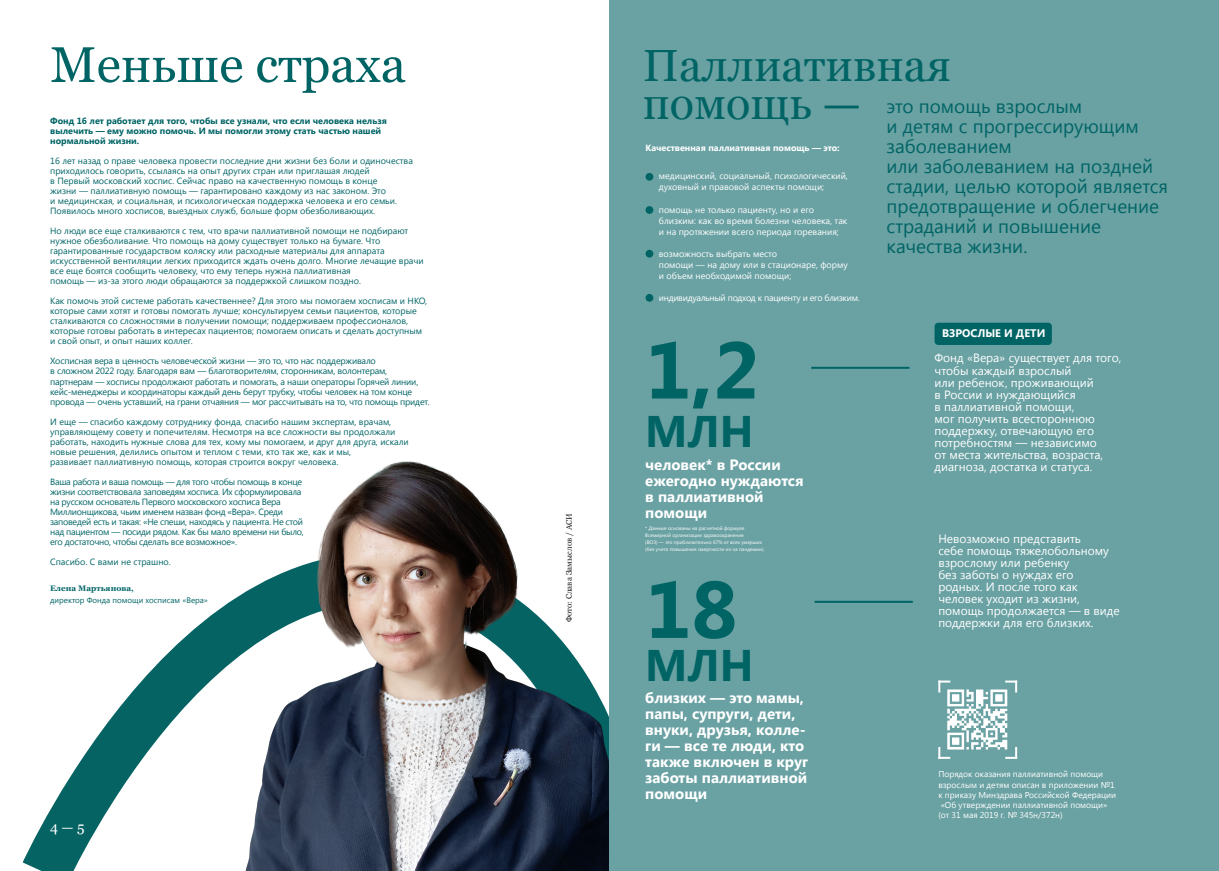
<style>
.page{position:relative;width:1219px;height:871px;background:#fff}
.page>*{position:absolute;margin:0;border:0;box-sizing:border-box;transform-origin:0 0}
.t1{font:700 80.2px "Segoe UI";color:#006465}
.t2{font:50px "Georgia";color:#006465}
.t3{font:45px/37.9px "Georgia";color:#006464}
.t4{font:700 44.2px "Segoe UI";color:#006465}
.t5{font:19px/20px "Segoe UI";color:#006465}
.t6{font:700 15px/16px "Segoe UI";color:#fff}
.t7{font:14.1px "Georgia";color:#fff}
.t8{font:12px/12px "Segoe UI";color:#fff}
.t9{font:700 11px "Segoe UI";color:#fff}
.t10{font:9px/10px "Segoe UI";color:#006465}
.t11{font:9px/10px "Segoe UI";letter-spacing:-.02em;color:#006465}
.t12{font:9px/10px "Segoe UI";letter-spacing:-.03em;color:#006465}
.t13{font:9px/11px "Segoe UI";color:#fff}
.t14{font:700 9px/10px "Segoe UI";color:#006465}
.t15{font:9px "Segoe UI";letter-spacing:-.03em;color:#fff}
.t16{font:700 9px "Segoe UI";color:#fff}
.t17{font:8.5px/10.2px "Segoe UI";color:#fff}
.t18{font:8px "Segoe UI";color:#006465}
.t19{font:8px "Georgia";color:#1d1d1b}
.t20{font:700 8px "Georgia";color:#006465}
.t21{font:5px/7px "Segoe UI";color:#fff}
</style>
<div class="page">
<svg style="left:22px;top:599px;width:212px;height:271px"></svg>
<img style="left:234px;top:461px;width:375px;height:409px">
<div style="left:609px;top:0;width:610px;height:870px;background:#6aa1a3"></div>
<div style="left:934px;top:322px;width:118px;height:23px;background:#006465;border-radius:4px"></div>
<img style="left:947px;top:689px;width:61px;height:61px">
<svg style="left:938px;top:680px;width:12px;height:12px"></svg>
<svg style="left:1005px;top:680px;width:12px;height:12px"></svg>
<svg style="left:938px;top:746px;width:12px;height:12px"></svg>
<svg style="left:1005px;top:746px;width:12px;height:12px"></svg>
<hr style="left:811px;top:367px;width:98px;height:2px;background:#006465">
<hr style="left:814px;top:600px;width:99px;height:2px;background:#006465">
<div style="left:646px;top:173px;width:7px;height:8px;background:#006464;border-radius:50%"></div>
<div style="left:646px;top:206px;width:7px;height:8px;background:#006464;border-radius:50%"></div>
<div style="left:646px;top:250px;width:7px;height:7px;background:#006464;border-radius:50%"></div>
<div style="left:646px;top:294px;width:7px;height:7px;background:#006464;border-radius:50%"></div>
<h2 class="t2" style="left:50px;top:28px;width:357px">Меньше страха</h2>
<p class="t14" style="left:50px;top:116px;width:338px">Фонд 16 лет работает для того, чтобы все узнали, что если человека нельзя вылечить — ему можно помочь. И мы помогли этому стать частью нашей нормальной жизни.</p>
<p class="t10" style="left:50px;top:156px;width:364px">16 лет назад о праве человека провести последние дни жизни без боли и одиночества приходилось говорить, ссылаясь на опыт других стран или приглашая людей<br>в Первый московский хоспис. Сейчас право на качественную помощь в конце<br>жизни -— паллиативную помощь — гарантировано каждому из нас законом. Это<br>и медицинская, и социальная, и психологическая поддержка человека и его семьи.<br>Появилось много хосписов, выездных служб, больше форм обезболивающих.</p>
<p class="t10" style="left:50px;top:226px;width:375px">Но люди все еще сталкиваются с тем, что врачи паллиативной помощи не подбирают нужное обезболивание. Что помощь на дому существует только на бумаге. Что гарантированные государством коляску или расходные материалы для аппарата искусственной вентиляции легких приходится ждать очень долго. Многие лечащие врачи все еще боятся сообщить человеку, что ему теперь нужна паллиативная<br>помощь — из-за этого люди обращаются за поддержкой слишком поздно.</p>
<p class="t10" style="left:50px;top:296px;width:378px">Как помочь этой системе работать качественнее? Для этого мы помогаем хосписам и НКО, которые сами хотят и готовы помогать лучше; консультируем семьи пациентов, которые сталкиваются со сложностями в получении помощи; поддерживаем профессионалов, которые готовы работать в интересах пациентов; помогаем описать и сделать доступным и свой опыт, и опыт наших коллег.</p>
<p class="t11" style="left:50px;top:356px;width:381px">Хосписная вера в ценность человеческой жизни — это то, что нас поддерживало<br>в сложном 2022 году. Благодаря вам — благотворителям, сторонникам, волонтерам, партнерам — хосписы продолжают работать и помогать, а наши операторы Горячей линии, кейс-менеджеры и координаторы каждый день берут трубку, чтобы человек на том конце провода — очень уставший, на грани отчаяния — мог рассчитывать на то, что помощь придет.</p>
<p class="t10" style="left:50px;top:416px;width:360px">И еще — спасибо каждому сотруднику фонда, спасибо нашим экспертам, врачам, управляющему совету и попечителям. Несмотря на все сложности вы продолжали работать, находить нужные слова для тех, кому мы помогаем, и друг для друга, искали новые решения, делились опытом и теплом с теми, кто так же, как и мы,<br>развивает паллиативную помощь, которая строится вокруг человека.</p>
<p class="t12" style="left:50px;top:476px;width:255px">Ваша работа и ваша помощь — для того чтобы помощь в конце жизни соответствовала заповедям хосписа. Их сформулировала на русском основатель Первого московского хосписа Вера Миллионщикова, чьим именем назван фонд «Вера». Среди заповедей есть и такая: «Не спеши, находясь у пациента. Не стой над пациентом — посиди рядом. Как бы мало времени ни было, его достаточно, чтобы сделать все возможное».</p>
<p class="t10" style="left:50px;top:556px;width:122px">Спасибо. С вами не страшно.</p>
<p class="t20" style="left:50px;top:581px;width:85px">Елена Мартьянова,</p>
<p class="t18" style="left:50px;top:594px;width:159px">директор Фонда помощи хосписам «Вера»</p>
<h3 class="t7" style="left:50px;top:816px;width:36px">4 — 5</h3>
<p class="t19" style="left:563px;top:622px;width:110px;rotate:-90deg">Фото: Слава Замыслов / АСИ</p>
<h3 class="t3" style="left:643px;top:45px;width:310px">Паллиативная помощь —</h3>
<h3 class="t5" style="left:887px;top:96px;width:283px">это помощь взрослым<br>и детям с прогрессирующим заболеванием<br>или заболеванием на поздней стадии, целью которой является предотвращение и облегчение страданий и повышение качества жизни.</h3>
<p class="t16" style="left:646px;top:141px;width:196px">Качественная паллиативная помощь — это:</p>
<p class="t13" style="left:659px;top:170px;width:191px">медицинский, социальный, психологический, духовный и правовой аспекты помощи;</p>
<p class="t13" style="left:659px;top:203px;width:190px">помощь не только пациенту, но и его близким: как во время болезни человека, так и на протяжении всего периода горевания;</p>
<p class="t13" style="left:659px;top:247px;width:191px">возможность выбрать место<br>помощи — на дому или в стационаре, форму и объем необходимой помощи;</p>
<p class="t15" style="left:659px;top:291px;width:202px">индивидуальный подход к пациенту и его близким.</p>
<h1 class="t1" style="left:645px;top:313px;width:115px">1,2</h1>
<h3 class="t4" style="left:645px;top:399px;width:110px">МЛН</h3>
<h3 class="t6" style="left:645px;top:455px;width:160px">человек* в России ежегодно нуждаются в паллиативной помощи</h3>
<p class="t21" style="left:645px;top:524px;width:121px">* Данные основаны на расчетной формуле Всемирной организации здравоохранения<br>(ВОЗ) — это приблизительно 67% от всех умерших (без учета повышения смертности из-за пандемии).</p>
<h1 class="t1" style="left:645px;top:552px;width:94px">18</h1>
<h3 class="t4" style="left:645px;top:634px;width:110px">МЛН</h3>
<h3 class="t6" style="left:645px;top:688px;width:165px">близких — это мамы, папы, супруги, дети, внуки, друзья, колле&shy;ги — все те люди, кто также включен в круг заботы паллиативной помощи</h3>
<p class="t9" style="left:942px;top:325px;width:105px">ВЗРОСЛЫЕ И ДЕТИ</p>
<p class="t8" style="left:934px;top:351px;width:188px">Фонд «Вера» существует для того, чтобы каждый взрослый<br>или ребенок, проживающий<br>в России и нуждающийся<br>в паллиативной помощи,<br>мог получить всестороннюю поддержку, отвечающую его потребностям — независимо<br>от места жительства, возраста, диагноза, достатка и статуса.</p>
<h3 class="t8" style="left:938px;top:531px;width:183px">Невозможно представить<br>себе помощь тяжелобольному взрослому или ребенку<br>без заботы о нуждах его родных. И после того как человек уходит из жизни, помощь продолжается — в виде поддержки для его близких.</h3>
<p class="t17" style="left:938px;top:768px;width:179px">Порядок оказания паллиативной помощи взрослым и детям описан в приложении №1 к приказу Минздрава Российской Федерации «Об утверждении паллиативной помощи» (от 31 мая 2019 г. № 345н/372н)</p>
</div>
